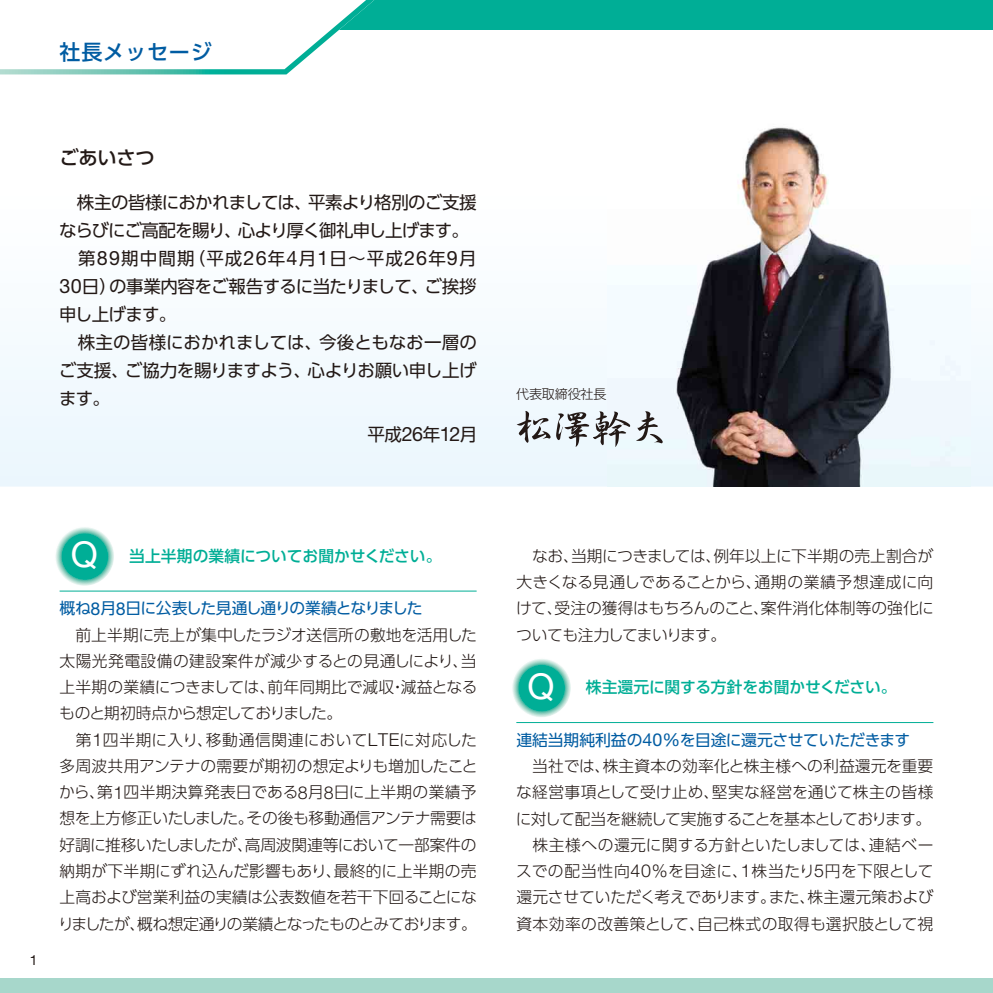
<style>
.page{position:relative;width:993px;height:993px;background:#fff}
.page>*{position:absolute;margin:0;border:0;box-sizing:border-box;transform-origin:0 0}
.t1{font:35.52px "Helvetica Neue LT Std";color:#fff}
.t2{font:21px "UD Shin Go Pro Medium 90 pv RKSJ H";letter-spacing:.04em;color:#005ca2}
.t3{font:19.25px "UD Shin Go Pro Medium 90 pv RKSJ H";letter-spacing:-.015em;color:#231916}
.t4{font:17.5px/28px "UD Shin Go Pro Regular 90 pv RKSJ H";letter-spacing:-.03em;color:#231916}
.t5{font:15.75px/26.2px "UD Shin Go Pro Light 90 pv RKSJ H";letter-spacing:-.005em;color:#231916}
.t6{font:15.75px "UD Shin Go Pro Medium 90 pv RKSJ H";letter-spacing:-.005em;color:#00ae96}
.t7{font:15.75px "UD Shin Go Pro Regular 90 pv RKSJ H";letter-spacing:-.03em;color:#005ca2}
.t8{font:15.75px "UD Shin Go Pro Regular 90 pv RKSJ H";letter-spacing:-.07em;color:#005ca2}
.t9{font:13.83px "Helvetica Neue LT Std";color:#231916}
.t10{font:13.12px "UD Shin Go Pro Light 90 pv RKSJ H";letter-spacing:-.02em;color:#231916}
.s1{font-family:"Helvetica Neue LT Std";font-size:19.78px}
.s2{font-family:"Helvetica Neue LT Std";font-size:17.85px}
.s3{font-family:"Helvetica Neue LT Std";font-weight:300;font-size:17.85px}
</style>
<div class="page">
<svg style="left:0;top:74px;width:992px;height:412px"></svg>
<div style="left:0;top:0;width:992px;height:30px;background:#00ae96"></div>
<svg style="left:0;top:0;width:374px;height:74px"></svg>
<div style="left:0;top:977px;width:992px;height:15px;background:#a7d7cb"></div>
<img style="left:607px;top:74px;width:363px;height:412px">
<hr style="left:516px;top:722px;width:417px;height:1px;background:#00ae96">
<hr style="left:60px;top:590px;width:416px;height:1px;background:#00ae96">
<svg style="left:55px;top:526px;width:59px;height:59px;background:#40beab"></svg>
<svg style="left:516px;top:411px;width:146px;height:36px"></svg>
<svg style="left:511px;top:657px;width:59px;height:60px;background:#43bfad"></svg>
<h2 class="t2" style="left:60px;top:44px;width:154px">社長メッセージ</h2>
<p class="t3" style="left:59px;top:150px;width:97px">ごあいさつ</p>
<p class="t4" style="left:59px;top:191px;width:419px">　株主の皆様におかれましては、平素より格別のご支援ならびにご高配を賜り、心より厚く御礼申し上げます。　第<span class="s1">89</span>期中間期（平成<span class="s1">26</span>年<span class="s1">4</span>月<span class="s1">1</span>日～平成<span class="s1">26</span>年<span class="s1">9</span>月<br><span class="s1">30</span>日）の事業内容をご報告するに当たりまして、ご挨拶申し上げます。<br>　株主の皆様におかれましては、今後ともなお一層のご支援、ご協力を賜りますよう、心よりお願い申し上げます。</p>
<p class="t4" style="left:367px;top:422px;width:111px">平成<span class="s1">26</span>年<span class="s1">12</span>月</p>
<p class="t10" style="left:516px;top:389px;width:92px">代表取締役社長</p>
<p class="t9" style="left:30px;top:954px;width:9px">1</p>
<h1 class="t1" style="left:71px;top:542px;width:29px">Q</h1>
<p class="t6" style="left:129px;top:549px;width:314px">当上半期の業績についてお聞かせください。</p>
<p class="t8" style="left:60px;top:602px;width:364px">概ね<span class="s2">8</span>月<span class="s2">8</span>日に公表した見通し通りの業績となりました</p>
<p class="t5" style="left:58px;top:623px;width:421px">　前上半期に売上が集中したラジオ送信所の敷地を活用した太陽光発電設備の建設案件が減少するとの見通しにより、当上半期の業績につきましては、前年同期比で減収・減益となるものと期初時点から想定しておりました。<br>　第<span class="s3">1</span>四半期に入り、移動通信関連において<span class="s3">LTE</span>に対応した多周波共用アンテナの需要が期初の想定よりも増加したことから、第<span class="s3">1</span>四半期決算発表日である<span class="s3">8</span>月<span class="s3">8</span>日に上半期の業績予想を上方修正いたしました。その後も移動通信アンテナ需要は好調に推移いたしましたが、高周波関連等において一部案件の納期が下半期にずれ込んだ影響もあり、最終的に上半期の売上高および営業利益の実績は公表数値を若干下回ることになりましたが、概ね想定通りの業績となったものとみております。</p>
<p class="t5" style="left:516px;top:544px;width:419px;text-align:justify">　なお、当期につきましては、例年以上に下半期の売上割合が大きくなる見通しであることから、通期の業績予想達成に向けて、受注の獲得はもちろんのこと、案件消化体制等の強化についても注力してまいります。</p>
<p class="t6" style="left:585px;top:681px;width:312px">株主還元に関する方針をお聞かせください。</p>
<p class="t7" style="left:516px;top:733px;width:395px">連結当期純利益の<span class="s2">40%</span>を目途に還元させていただきます</p>
<p class="t5" style="left:515px;top:754px;width:419px">　当社では、株主資本の効率化と株主様への利益還元を重要な経営事項として受け止め、堅実な経営を通じて株主の皆様に対して配当を継続して実施することを基本としております。　株主様への還元に関する方針といたしましては、連結ベースでの配当性向<span class="s3">40%</span>を目途に、<span class="s3">1</span>株当たり<span class="s3">5</span>円を下限として還元させていただく考えであります。また、株主還元策および資本効率の改善策として、自己株式の取得も選択肢として視</p>
<h1 class="t1" style="left:527px;top:674px;width:29px">Q</h1>
</div>
